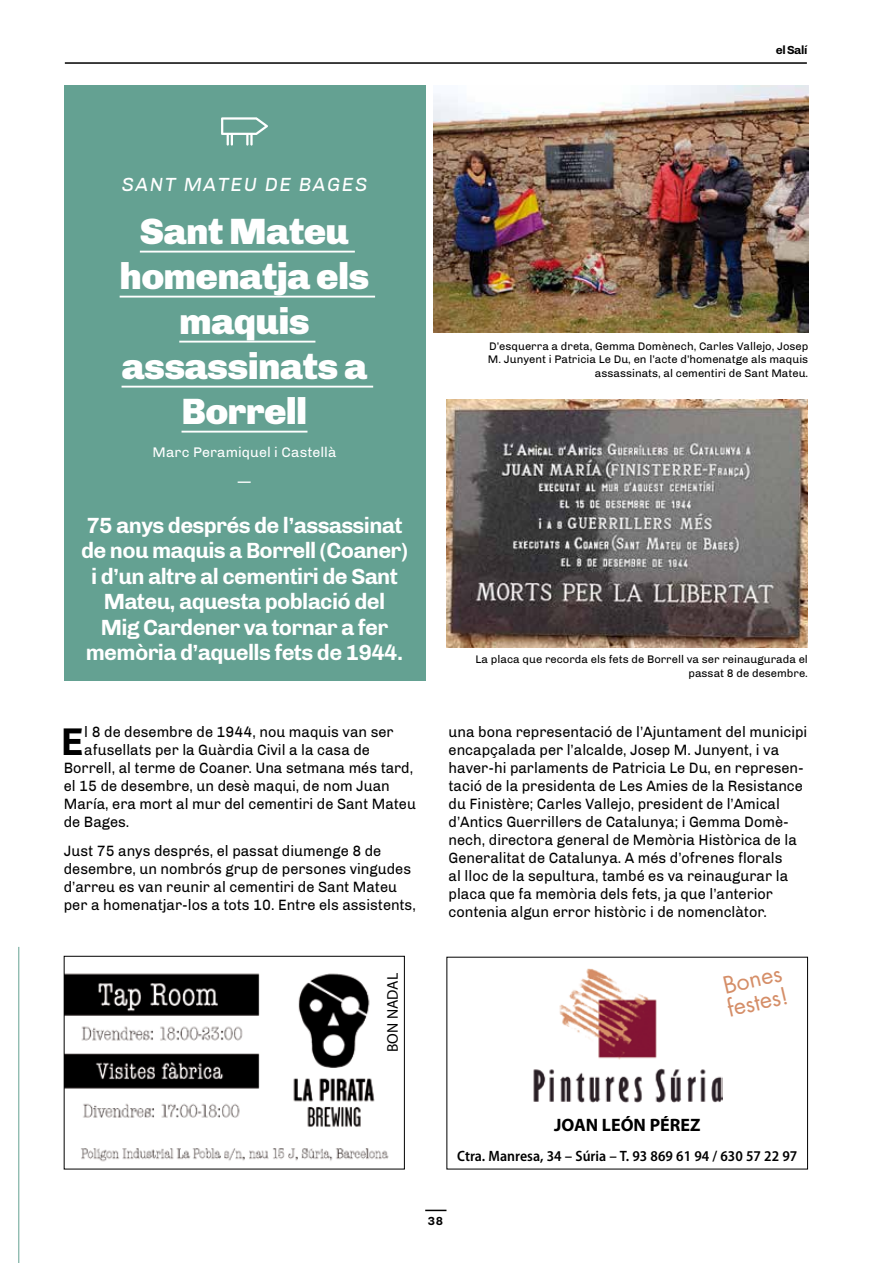
<style>
.page{position:relative;width:893px;height:1263px;background:#fff}
.page>*{position:absolute;margin:0;border:0;box-sizing:border-box;transform-origin:0 0}
.t1{font:700 39.45px "Chivo";color:#000;scale:.95 1}
.t2{font:900 37.5px/45px "Chivo";letter-spacing:-.02em;color:#fff;text-align:center}
.t3{font:23.1px/23.1px "Futura Std";color:#d58e68}
.t4{font:700 22.5px/25.5px "Chivo";letter-spacing:-.03em;color:#fff;text-align:center}
.t5{font:italic 19.5px "Chivo";letter-spacing:.08em;color:#fff}
.t6{font:700 18px "Myriad Pro";color:#000}
.t7{font:15.45px "Myriad Pro";color:#000}
.t8{font:15.3px/18px "Chivo";color:#000;scale:.95 1}
.t9{font:600 semi-condensed 15px "Myriad Pro";color:#000}
.t10{font:14.25px/29.2px "Chivo";letter-spacing:.005em;color:#fff;text-align:center}
.t11{font:700 12px "Chivo";letter-spacing:-.02em;color:#000}
.t12{font:11.25px/13.5px "Chivo";color:#000;text-align:right}
</style>
<div class="page">
<hr style="left:65px;top:62px;width:742px;height:2px;background:#000">
<svg style="left:425px;top:1210px;width:21px;height:1px"></svg>
<hr style="left:18px;top:947px;width:1px;height:316px;background:#64a192">
<img style="left:446px;top:399px;width:362px;height:248px">
<img style="left:434px;top:85px;width:374px;height:247px">
<div style="left:64px;top:85px;width:361px;height:595px;background:#64a192"></div>
<hr style="left:140px;top:251px;width:215px;height:2px;background:#fff">
<hr style="left:120px;top:296px;width:255px;height:2px;background:#fff">
<hr style="left:179px;top:341px;width:136px;height:2px;background:#fff">
<hr style="left:122px;top:386px;width:251px;height:2px;background:#fff">
<hr style="left:182px;top:431px;width:125px;height:2px;background:#fff">
<svg style="left:221px;top:117px;width:47px;height:29px"></svg>
<img style="left:66px;top:973px;width:323px;height:189px">
<div style="left:64px;top:956px;width:341px;height:213px;border:1px solid #000"></div>
<img style="left:533px;top:968px;width:190px;height:135px">
<p class="t11" style="left:776px;top:43px;width:33px">el Salí</p>
<p class="t5" style="left:122px;top:173px;width:247px">SANT MATEU DE BAGES</p>
<h2 class="t2" style="left:120px;top:209px;width:251px">Sant Mateu homenatja els maquis assassinats a<br>Borrell</h2>
<p class="t10" style="left:153px;top:437px;width:185px">Marc Peramiquel i Castellà —</p>
<h3 class="t4" style="left:81px;top:512px;width:328px">75 anys després de l’assassinat de nou maquis a Borrell (Coaner) i d’un altre al cementiri de Sant<br>Mateu, aquesta població del<br>Mig Cardener va tornar a fer memòria d’aquells fets de 1944.</h3>
<h1 class="t1" style="left:61px;top:718px;width:25px">E</h1>
<p class="t8" style="left:84px;top:723px;width:327px">l 8 de desembre de 1944, nou maquis van ser</p>
<p class="t8" style="left:84px;top:741px;width:302px">afusellats per la Guàrdia Civil a la casa de</p>
<p class="t8" style="left:64px;top:759px;width:369px">Borrell, al terme de Coaner. Una setmana més tard,</p>
<p class="t8" style="left:64px;top:777px;width:345px">el 15 de desembre, un desè maqui, de nom Juan</p>
<p class="t8" style="left:64px;top:795px;width:372px">María, era mort al mur del cementiri de Sant Mateu</p>
<p class="t8" style="left:64px;top:813px;width:71px">de Bages.</p>
<p class="t8" style="left:64px;top:842px;width:372px">Just 75 anys després, el passat diumenge 8 de desembre, un nombrós grup de persones vingudes d’arreu es van reunir al cementiri de Sant Mateu per a homenatjar-los a tots 10. Entre els assistents,</p>
<p class="t7" style="left:383px;top:1052px;width:81px;rotate:-90deg">BON NADAL</p>
<p class="t12" style="left:488px;top:339px;width:322px">D’esquerra a dreta, Gemma Domènech, Carles Vallejo, Josep<br>M. Junyent i Patricia Le Du, en l’acte d’homenatge als maquis assassinats, al cementiri de Sant Mateu.</p>
<p class="t12" style="left:476px;top:653px;width:334px">La placa que recorda els fets de Borrell va ser reinaugurada el passat 8 de desembre.</p>
<p class="t8" style="left:449px;top:723px;width:379px">una bona representació de l’Ajuntament del municipi encapçalada per l’alcalde, Josep M. Junyent, i va haver-hi parlaments de Patricia Le Du, en represen&shy;tació de la presidenta de Les Amies de la Resistance du Finistère; Carles Vallejo, president de l’Amical d’Antics Guerrillers de Catalunya; i Gemma Domè&shy;nech, directora general de Memòria Històrica de la Generalitat de Catalunya. A més d’ofrenes florals<br>al lloc de la sepultura, també es va reinaugurar la placa que fa memòria dels fets, ja que l’anterior contenia algun error històric i de nomenclàtor.</p>
<h3 class="t3" style="left:720px;top:975px;width:64px;rotate:-13deg">Bones festes!</h3>
<p class="t6" style="left:554px;top:1113px;width:148px">JOAN LEÓN PÉREZ</p>
<p class="t9" style="left:457px;top:1148px;width:342px">Ctra. Manresa, 34 – Súria – T. 93 869 61 94 / 630 57 22 97</p>
<p class="t11" style="left:428px;top:1214px;width:17px">38</p>
</div>
